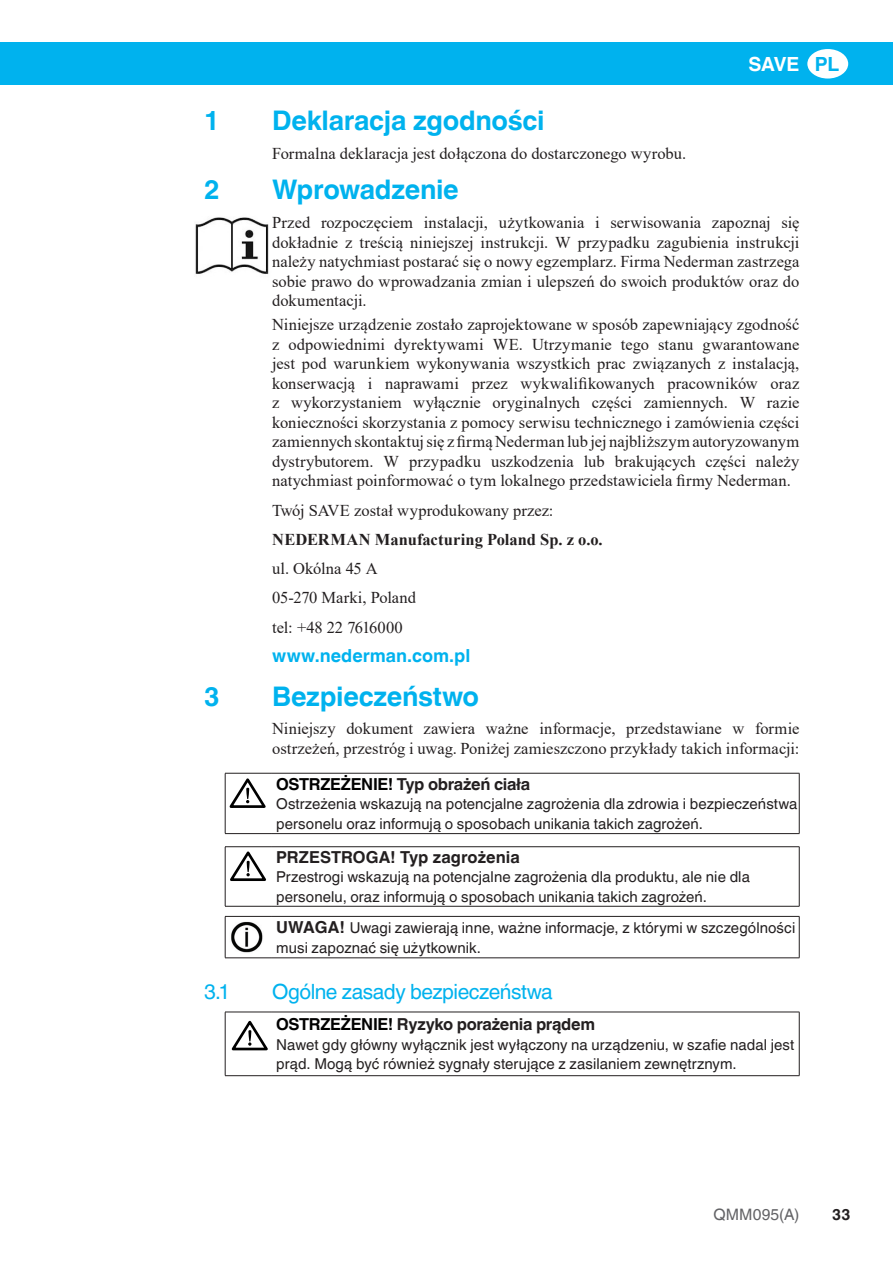
<style>
.page{position:relative;width:893px;height:1263px;background:#fff}
.page>*{position:absolute;margin:0;border:0;box-sizing:border-box;transform-origin:0 0}
.t1{font:700 27px "Helvetica Linotype";letter-spacing:-.01em;color:#00b2ee}
.t2{font:21px "Helvetica Linotype";letter-spacing:-.02em;color:#00b2ee}
.t3{font:700 19.5px "Helvetica Linotype";color:#fff}
.t4{font:700 19.5px "Helvetica Linotype";color:#00b2ee}
.Body{font:700 18px "Helvetica Linotype";color:#00b2ee}
.Body-2{font:16.5px/19.5px "Times New Roman";color:#231f20;text-align:justify}
.Warning_-_Heading{font:700 16.5px "Helvetica Linotype";letter-spacing:-.02em;color:#231f20}
.Body-3{font:700 16.5px "Times New Roman";color:#231f20}
.Warning_-_Heading_ca{font:700 16.5px "Helvetica Linotype";letter-spacing:.005em;color:#231f20}
.t5{font:15.75px "Helvetica Linotype";letter-spacing:.005em;color:#636366}
.t6{font:700 15.75px "Helvetica Linotype";color:#231f20}
.Warning_-_Body{font:15px/19.5px "Helvetica Linotype";letter-spacing:.005em;color:#231f20}
.Warning_-_Note{font:15px/19.5px "Helvetica Linotype";letter-spacing:.005em;color:#231f20}
.s1{color:#000}
.s2{font-weight:700;font-size:16.5px}
</style>
<div class="page">
<div style="left:0;top:43px;width:893px;height:42px;background:#00b2ee"></div>
<div style="left:806px;top:48px;width:43px;height:32px;background:#fff;border-radius:50%"></div>
<div style="left:805px;top:47px;width:45px;height:34px;border:2px solid #00b2ee;border-radius:50%"></div>
<hr style="left:225px;top:773px;width:47px;height:1px;background:#231f20">
<hr style="left:225px;top:773px;width:1px;height:60px;background:#231f20">
<hr style="left:272px;top:773px;width:527px;height:1px;background:#231f20">
<hr style="left:799px;top:773px;width:1px;height:60px;background:#231f20">
<hr style="left:225px;top:833px;width:47px;height:1px;background:#231f20">
<hr style="left:272px;top:833px;width:527px;height:1px;background:#231f20">
<hr style="left:225px;top:846px;width:47px;height:1px;background:#231f20">
<hr style="left:225px;top:847px;width:1px;height:59px;background:#231f20">
<hr style="left:272px;top:846px;width:527px;height:1px;background:#231f20">
<hr style="left:799px;top:847px;width:1px;height:59px;background:#231f20">
<hr style="left:225px;top:906px;width:47px;height:1px;background:#231f20">
<hr style="left:272px;top:906px;width:527px;height:1px;background:#231f20">
<hr style="left:225px;top:916px;width:47px;height:1px;background:#231f20">
<hr style="left:225px;top:916px;width:1px;height:42px;background:#231f20">
<hr style="left:272px;top:916px;width:527px;height:1px;background:#231f20">
<hr style="left:799px;top:916px;width:1px;height:42px;background:#231f20">
<hr style="left:225px;top:957px;width:47px;height:1px;background:#231f20">
<hr style="left:272px;top:957px;width:527px;height:1px;background:#231f20">
<img style="left:231px;top:921px;width:32px;height:32px">
<hr style="left:225px;top:1012px;width:47px;height:1px;background:#231f20">
<hr style="left:225px;top:1012px;width:1px;height:63px;background:#231f20">
<hr style="left:272px;top:1012px;width:527px;height:1px;background:#231f20">
<hr style="left:799px;top:1012px;width:1px;height:63px;background:#231f20">
<hr style="left:225px;top:1075px;width:47px;height:1px;background:#231f20">
<hr style="left:272px;top:1075px;width:527px;height:1px;background:#231f20">
<img style="left:195px;top:217px;width:74px;height:57px">
<svg style="left:229px;top:778px;width:37px;height:30px"></svg>
<svg style="left:230px;top:851px;width:36px;height:30px"></svg>
<svg style="left:231px;top:1020px;width:37px;height:31px"></svg>
<p class="t3" style="left:748px;top:53px;width:53px">SAVE</p>
<p class="t1" style="left:204px;top:105px;width:17px">1</p>
<p class="t1" style="left:272px;top:105px;width:274px">Deklaracja zgodności</p>
<p class="Body-2" style="left:272px;top:143px;width:415px">Formalna deklaracja jest dołączona do dostarczonego wyrobu.</p>
<p class="t1" style="left:204px;top:174px;width:17px">2</p>
<p class="t1" style="left:272px;top:174px;width:188px">Wprowadzenie</p>
<p class="Body-2" style="left:272px;top:213px;width:529px">Przed rozpoczęciem instalacji, użytkowania i serwisowania zapoznaj się dokładnie z treścią niniejszej instrukcji. W przypadku zagubienia instrukcji należy natychmiast postarać się o nowy egzemplarz. Firma Nederman zastrzega sobie prawo do wprowadzania zmian i ulepszeń do swoich produktów oraz do dokumentacji.</p>
<p class="Body-2" style="left:272px;top:314px;width:529px">Niniejsze urządzenie zostało zaprojektowane w sposób zapewniający zgodność z odpowiednimi dyrektywami WE. Utrzymanie tego stanu gwarantowane jest pod warunkiem wykonywania wszystkich prac związanych z instalacją, konserwacją i naprawami przez wykwalifikowanych pracowników oraz z wykorzystaniem wyłącznie oryginalnych części zamiennych. W razie konieczności skorzystania z pomocy serwisu technicznego i zamówienia części zamiennych skontaktuj się z firmą Nederman lub jej najbliższym autoryzowanym dystrybutorem. W przypadku uszkodzenia lub brakujących części należy natychmiast poinformować o tym lokalnego przedstawiciela firmy Nederman.</p>
<p class="Body-2" style="left:272px;top:500px;width:283px">Twój SAVE został wyprodukowany przez:</p>
<p class="Body-3" style="left:272px;top:527px;width:332px">NEDERMAN Manufacturing Poland Sp. z o.o.</p>
<p class="Body-2" style="left:272px;top:558px;width:107px">ul. Okólna 45 A</p>
<p class="Body-2" style="left:272px;top:587px;width:145px">05-270 Marki, Poland</p>
<p class="Body-2" style="left:272px;top:617px;width:132px">tel: +48 22 7616000</p>
<p class="Body" style="left:272px;top:645px;width:200px">www.nederman.com.pl</p>
<p class="t1" style="left:204px;top:681px;width:17px">3</p>
<p class="t1" style="left:272px;top:681px;width:209px">Bezpieczeństwo</p>
<p class="Body-2" style="left:272px;top:718px;width:529px">Niniejszy dokument zawiera ważne informacje, przedstawiane w formie ostrzeżeń, przestróg i uwag. Poniżej zamieszczono przykłady takich informacji:</p>
<p class="Warning_-_Heading" style="left:276px;top:774px;width:256px"><span class="s1">OSTRZEŻENIE!</span> Typ obrażeń ciała</p>
<p class="Warning_-_Body" style="left:276px;top:794px;width:523px">Ostrzeżenia wskazują na potencjalne zagrożenia dla zdrowia i bezpieczeństwa personelu oraz informują o sposobach unikania takich zagrożeń.</p>
<p class="Warning_-_Heading_ca" style="left:276px;top:847px;width:245px">PRZESTROGA! Typ zagrożenia</p>
<p class="Warning_-_Body" style="left:276px;top:867px;width:475px">Przestrogi wskazują na potencjalne zagrożenia dla produktu, ale nie dla personelu, oraz informują o sposobach unikania takich zagrożeń.</p>
<p class="Warning_-_Note" style="left:276px;top:918px;width:521px"><span class="s2">UWAGA!</span> Uwagi zawierają inne, ważne informacje, z którymi w szczególności musi zapoznać się użytkownik.</p>
<p class="t2" style="left:204px;top:979px;width:28px">3.1</p>
<p class="t2" style="left:272px;top:979px;width:282px">Ogólne zasady bezpieczeństwa</p>
<p class="Warning_-_Heading" style="left:276px;top:1015px;width:320px"><span class="s1">OSTRZEŻENIE!</span> Ryzyko porażenia prądem</p>
<p class="Warning_-_Body" style="left:276px;top:1035px;width:520px">Nawet gdy główny wyłącznik jest wyłączony na urządzeniu, w szafie nadal jest prąd. Mogą być również sygnały sterujące z zasilaniem zewnętrznym.</p>
<p class="t4" style="left:815px;top:53px;width:26px">PL</p>
<p class="t5" style="left:713px;top:1206px;width:87px">QMM095(A)</p>
<p class="t6" style="left:832px;top:1206px;width:20px">33</p>
</div>
